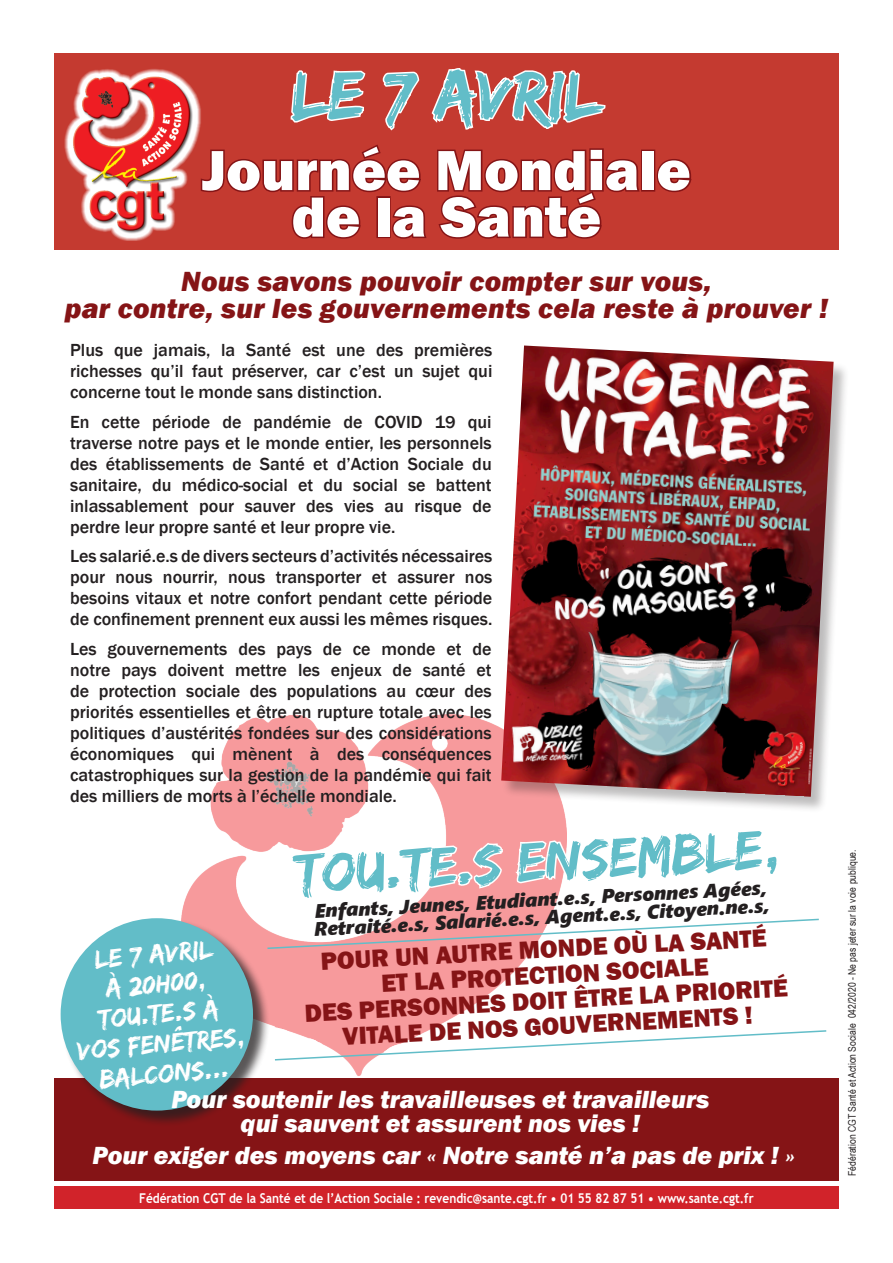
<style>
.page{position:relative;width:893px;height:1263px;background:#fff}
.page>*{position:absolute;margin:0;border:0;box-sizing:border-box;transform-origin:0 0}
.t1{font:70.5px "Edo SZ";color:#62bdc8}
.t2{font:800 58.5px/46.5px "Franklin Gothic";color:#fff;text-align:center}
.t3{font:57px "Edo SZ";color:#62bdc8}
.t4{font:italic 800 28.5px/27px "Franklin Gothic";letter-spacing:.01em;color:#851416;text-align:center}
.t5{font:27px/30px "Edo SZ";color:#fff;text-align:center}
.t6{font:italic 800 25.5px/24px "Franklin Gothic";color:#fff;text-align:center}
.t7{font:800 25.5px/25.5px "Franklin Gothic";color:#851416;text-align:center}
.t8{font:italic 19.5px/18px "Segoe UI Black";color:#231f20}
.t9{font:500 18px/21px "Franklin Gothic";color:#231f20;text-align:justify}
.t10{font:700 13.5px "Trebuchet MS";color:#fff;scale:.88 1}
.t11{font:10.5px "Arial Narrow";color:#231f20}
</style>
<div class="page">
<img style="left:181px;top:714px;width:386px;height:362px">
<div style="left:54px;top:53px;width:785px;height:197px;background:#c43a30"></div>
<svg style="left:290px;top:70px;width:76px;height:53px"></svg>
<svg style="left:382px;top:71px;width:38px;height:60px"></svg>
<svg style="left:431px;top:68px;width:175px;height:62px"></svg>
<div style="left:641px;top:150px;width:14px;height:42px;border:3px solid #851416"></div>
<svg style="left:655px;top:157px;width:37px;height:36px"></svg>
<svg style="left:209px;top:144px;width:218px;height:95px"></svg>
<svg style="left:437px;top:148px;width:205px;height:91px"></svg>
<div style="left:54px;top:1078px;width:785px;height:102px;background:#851416"></div>
<img style="left:64px;top:69px;width:145px;height:172px">
<div style="left:502px;top:346px;width:348px;height:467px;background:#231f20;opacity:.3"></div>
<img style="left:501px;top:345px;width:333px;height:452px">
<div style="left:61px;top:918px;width:209px;height:209px;background:#231f20;opacity:.75"></div>
<div style="left:61px;top:918px;width:192px;height:192px;background:#62bdc8;border-radius:50%"></div>
<div style="left:54px;top:1187px;width:785px;height:22px;background:#d1232a"></div>
<svg style="left:266px;top:828px;width:561px;height:233px"></svg>
<p class="t1" style="left:292px;top:54px;width:311px">LE 7 AVRIL</p>
<p class="t2" style="left:202px;top:147px;width:490px">Journée Mondiale de la Santé</p>
<p class="t4" style="left:65px;top:268px;width:765px">Nous savons pouvoir compter sur vous,<br>par contre, sur les gouvernements cela reste à prouver !</p>
<p class="t9" style="left:70px;top:340px;width:424px">Plus que jamais, la Santé est une des premières richesses qu’il faut préserver, car c’est un sujet qui concerne tout le monde sans distinction.</p>
<p class="t9" style="left:70px;top:411px;width:423px">En cette période de pandémie de COVID 19 qui traverse notre pays et le monde entier, les personnels des établissements de Santé et d’Action Sociale du sanitaire, du médico-social et du social se battent inlassablement pour sauver des vies au risque de perdre leur propre santé et leur propre vie.</p>
<p class="t9" style="left:70px;top:546px;width:424px">Les salarié.e.s de divers secteurs d’activités nécessaires pour nous nourrir, nous transporter et assurer nos besoins vitaux et notre confort pendant cette période de confinement prennent eux aussi les mêmes risques.</p>
<p class="t9" style="left:70px;top:638px;width:423px">Les gouvernements des pays de ce monde et de notre pays doivent mettre les enjeux de santé et de protection sociale des populations au cœur des priorités essentielles et être en rupture totale avec les politiques d’austérités fondées sur des considérations économiques qui mènent à des conséquences catastrophiques sur la gestion de la pandémie qui fait des milliers de morts à l’échelle mondiale.</p>
<p class="t3" style="left:294px;top:841px;width:489px;rotate:-3deg">TOU.TE.S ENSEMBLE,</p>
<p class="t8" style="left:313px;top:901px;width:458px;rotate:-3deg">Enfants, Jeunes, Etudiant.e.s, Personnes Agées,<br>Retraité.e.s, Salarié.e.s, Agent.e.s, Citoyen.ne.s,</p>
<p class="t7" style="left:301px;top:949px;width:485px;rotate:-3deg">POUR UN AUTRE MONDE OÙ LA SANTÉ<br>ET LA PROTECTION SOCIALE<br>DES PERSONNES DOIT ÊTRE LA PRIORITÉ<br>VITALE DE NOS GOUVERNEMENTS !</p>
<p class="t5" style="left:68px;top:945px;width:170px;rotate:-5deg">LE 7 AVRIL<br>À 20H00,<br>TOU.TE.S À<br>VOS FENÊTRES,<br>BALCONS...</p>
<p class="t6" style="left:171px;top:1087px;width:540px">Pour soutenir les travailleuses et travailleurs qui sauvent et assurent nos vies !</p>
<p class="t6" style="left:93px;top:1144px;width:704px">Pour exiger des moyens car « Notre santé n’a pas de prix ! »</p>
<p class="t10" style="left:139px;top:1190px;width:700px">Fédération CGT de la Santé et de l’Action Sociale : revendic@sante.cgt.fr • 01 55 82 87 51 • www.sante.cgt.fr</p>
<p class="t11" style="left:844px;top:1176px;width:328px;rotate:-90deg">Fédération CGT Santé et Action Sociale 042/2020 - Ne pas jeter sur la voie publique.</p>
</div>
